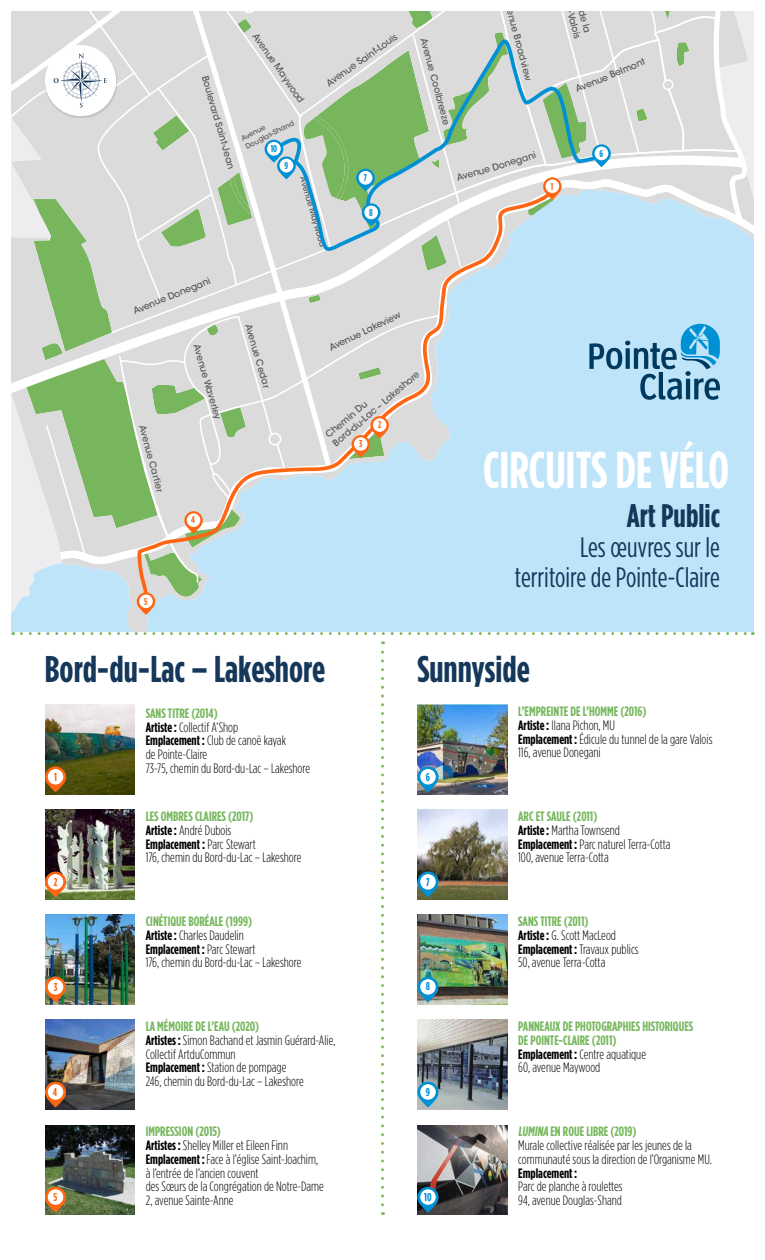
<style>
.page{position:relative;width:765px;height:1260px;background:#fff}
.page>*{position:absolute;margin:0;border:0;box-sizing:border-box;transform-origin:0 0}
.t1{font:700 51.75px "Gotham Condensed";color:#fff;scale:.95 1}
.t2{font:700 37.25px "Gotham Condensed";color:#15375a}
.t3{font:700 32.62px "Gotham Condensed";color:#15375a}
.t4{font:28.12px/29.9px "Gotham Condensed";color:#15375a;text-align:right}
.t5{font:300 13.62px/13.8px "Gotham Condensed";color:#000}
.t6{font:700 13.62px/13.8px "Gotham Condensed";color:#77b85e}
.t7{font:700 13.62px "Gotham Condensed";color:#000}
.t8{font:700 11.38px "Gotham Condensed";color:#0090d4}
.t9{font:700 11.38px "Gotham Condensed";color:#ff6614}
.t10{font:700 10px "Gotham Condensed";color:#0090d4}
.t11{font:700 10px "Gotham Condensed";color:#ff6614}
.t12{font:500 9.25px/10.9px "ITC Avant Garde Std";color:#575756}
.t13{font:500 8.12px "ITC Avant Garde Std";color:#575756}
.t14{font:700 7.38px "Minion Pro";color:#15375a}
.t15{font:500 7.12px/9.2px "ITC Avant Garde Std";color:#575756}
.s1{font-weight:700;color:#77b85e}
.s2{font-weight:700}
.s3{color:#000}
.s4{font-weight:300;color:#000}
</style>
<div class="page">
<svg style="left:381px;top:641px;width:3px;height:564px"></svg>
<svg style="left:11px;top:11px;width:743px;height:624px"></svg>
<img style="left:45px;top:705px;width:90px;height:90px">
<svg style="left:45px;top:767px;width:21px;height:25px"></svg>
<img style="left:417px;top:705px;width:90px;height:90px">
<svg style="left:417px;top:767px;width:22px;height:25px"></svg>
<img style="left:45px;top:810px;width:90px;height:90px">
<svg style="left:45px;top:872px;width:21px;height:25px"></svg>
<img style="left:417px;top:810px;width:90px;height:90px">
<svg style="left:417px;top:872px;width:22px;height:25px"></svg>
<img style="left:45px;top:915px;width:90px;height:90px">
<svg style="left:45px;top:977px;width:21px;height:25px"></svg>
<img style="left:417px;top:915px;width:90px;height:90px">
<svg style="left:417px;top:977px;width:22px;height:25px"></svg>
<img style="left:45px;top:1020px;width:90px;height:90px">
<svg style="left:45px;top:1082px;width:21px;height:26px"></svg>
<img style="left:417px;top:1020px;width:90px;height:90px">
<svg style="left:417px;top:1082px;width:22px;height:26px"></svg>
<img style="left:45px;top:1125px;width:90px;height:90px">
<svg style="left:45px;top:1187px;width:21px;height:26px"></svg>
<img style="left:417px;top:1125px;width:90px;height:90px">
<svg style="left:417px;top:1187px;width:22px;height:26px"></svg>
<p class="t14" style="left:54px;top:75px;width:7px">O</p>
<p class="t12" style="left:259px;top:31px;width:84px;rotate:55deg">Avenue Maywood</p>
<p class="t12" style="left:210px;top:74px;width:98px;rotate:74deg">Boulevard Saint-Jean</p>
<p class="t15" style="left:240px;top:134px;width:55px;rotate:-27deg">Avenue<br>Douglas-Shand</p>
<p class="t10" style="left:271px;top:143px;width:8px">10</p>
<p class="t10" style="left:285px;top:160px;width:5px">9</p>
<p class="t12" style="left:324px;top:80px;width:86px;rotate:-35deg">Avenue Saint-Louis</p>
<p class="t13" style="left:308px;top:175px;width:74px;rotate:74deg">Avenue Maywood</p>
<p class="t10" style="left:364px;top:172px;width:5px">7</p>
<p class="t10" style="left:369px;top:207px;width:5px">8</p>
<p class="t12" style="left:429px;top:37px;width:91px;rotate:75deg">Avenue Coolbreeze</p>
<p class="t12" style="left:512px;top:-3px;width:86px;rotate:75deg">Avenue Broadview</p>
<p class="t12" style="left:572px;top:-3px;width:43px;rotate:75deg">de-Valois</p>
<p class="t12" style="left:585px;top:0;width:34px;rotate:75deg">e de la</p>
<p class="t12" style="left:574px;top:85px;width:76px;rotate:-23deg">Avenue Belmont</p>
<p class="t12" style="left:455px;top:173px;width:84px;rotate:-17deg">Avenue Donegani</p>
<p class="t11" style="left:551px;top:180px;width:4px">1</p>
<p class="t10" style="left:600px;top:148px;width:5px">6</p>
<p class="t12" style="left:132px;top:306px;width:84px;rotate:-22deg">Avenue Donegani</p>
<p class="t12" style="left:148px;top:424px;width:70px;rotate:75deg">Avenue Cartier</p>
<p class="t12" style="left:202px;top:343px;width:79px;rotate:74deg">Avenue Waverley</p>
<p class="t11" style="left:191px;top:514px;width:5px">4</p>
<p class="t12" style="left:254px;top:322px;width:68px;rotate:74deg">Avenue Cedar</p>
<p class="t11" style="left:144px;top:596px;width:5px">5</p>
<p class="t12" style="left:327px;top:343px;width:80px;rotate:-26deg">Avenue Lakeview</p>
<p class="t12" style="left:323px;top:432px;width:112px;rotate:-40deg">Chemin Du<br>Bord-du-Lac – Lakeshore</p>
<p class="t11" style="left:378px;top:419px;width:5px">2</p>
<p class="t11" style="left:359px;top:438px;width:5px">3</p>
<h1 class="t1" style="left:483px;top:440px;width:260px">CIRCUITS DE VÉLO</h1>
<h3 class="t3" style="left:627px;top:497px;width:95px">Art Public</h3>
<h3 class="t4" style="left:515px;top:532px;width:207px">Les œuvres sur le territoire de Pointe-Claire</h3>
<h2 class="t2" style="left:45px;top:648px;width:282px">Bord-du-Lac – Lakeshore</h2>
<h2 class="t2" style="left:417px;top:648px;width:114px">Sunnyside</h2>
<p class="t9" style="left:54px;top:770px;width:4px">1</p>
<p class="t5" style="left:146px;top:706px;width:166px"><span class="s1">SANS TITRE (2014)<br></span><span class="s2">Artiste:</span> Collectif A’Shop<br><span class="s2">Emplacement :</span> Club de canoë kayak<br>de Pointe-Claire<br>73-75, chemin du Bord-du-Lac – Lakeshore</p>
<p class="t8" style="left:426px;top:770px;width:6px">6</p>
<p class="t5" style="left:518px;top:704px;width:196px"><span class="s1">L’EMPREINTE DE L’HOMME (2016)<br></span><span class="s2">Artiste:</span> Ilana Pichon, MU<br><span class="s2">Emplacement :</span> Édicule du tunnel de la gare Valois<br>116, avenue Donegani</p>
<p class="t5" style="left:146px;top:809px;width:157px"><span class="s1">LES OMBRES CLAIRES (2017)<br></span><span class="s2">Artiste:</span> André Dubois<br><span class="s2">Emplacement :</span> Parc Stewart<br>176, chemin du Bord-du-Lac – Lakeshore</p>
<p class="t5" style="left:518px;top:809px;width:154px"><span class="s1">ARC ET SAULE (2011)<br></span><span class="s2">Artiste:</span> Martha Townsend<br><span class="s2">Emplacement :</span> Parc naturel Terra-Cotta<br>100, avenue Terra-Cotta</p>
<p class="t9" style="left:54px;top:875px;width:5px">2</p>
<p class="t8" style="left:426px;top:876px;width:5px">7</p>
<p class="t5" style="left:146px;top:914px;width:157px"><span class="s1">CINÉTIQUE BORÉALE (1999)<br></span><span class="s2">Artiste:</span> Charles Daudelin<br><span class="s2">Emplacement :</span> Parc Stewart<br>176, chemin du Bord-du-Lac – Lakeshore</p>
<p class="t5" style="left:518px;top:914px;width:122px"><span class="s1">SANS TITRE (2011)<br></span><span class="s2">Artiste:</span> G. Scott MacLeod<br><span class="s2">Emplacement :</span> Travaux publics<br>50, avenue Terra-Cotta</p>
<p class="t9" style="left:54px;top:980px;width:5px">3</p>
<p class="t8" style="left:426px;top:980px;width:6px">8</p>
<p class="t9" style="left:53px;top:1085px;width:6px">4</p>
<p class="t5" style="left:146px;top:1020px;width:191px"><span class="s1">LA MÉMOIRE DE L’EAU (2020)<br></span><span class="s2">Artistes:</span> Simon Bachand et Jasmin Guérard-Alie, Collectif ArtduCommun<br><span class="s2">Emplacement :</span> Station de pompage<br>246, chemin du Bord-du-Lac – Lakeshore</p>
<p class="t8" style="left:426px;top:1085px;width:6px">9</p>
<p class="t6" style="left:518px;top:1019px;width:177px">PANNEAUX DE PHOTOGRAPHIES HISTORIQUES<br>DE POINTE-CLAIRE (2011)<br><span class="s3">Emplacement :</span> <span class="s4">Centre aquatique<br>60, avenue Maywood</span></p>
<p class="t9" style="left:54px;top:1191px;width:5px">5</p>
<p class="t5" style="left:146px;top:1125px;width:180px"><span class="s1">IMPRESSION (2015)<br></span><span class="s2">Artistes:</span> Shelley Miller et Eileen Finn <span class="s2">Emplacement :</span>Face à l’église Saint-Joachim, à l’entrée de l’ancien couvent<br>des Sœurs de la Congrégation de Notre-Dame 2, avenue Sainte-Anne</p>
<p class="t8" style="left:424px;top:1191px;width:9px">10</p>
<p class="t6" style="left:518px;top:1124px;width:120px">LUMINA EN ROUE LIBRE (2019)</p>
<p class="t5" style="left:518px;top:1138px;width:195px">Murale collective réalisée par les jeunes de la communauté sous la direction de l’Organisme MU.</p>
<p class="t7" style="left:518px;top:1165px;width:61px">Emplacement :</p>
<p class="t5" style="left:518px;top:1180px;width:106px">Parc de planche à roulettes<br>94, avenue Douglas-Shand</p>
</div>
